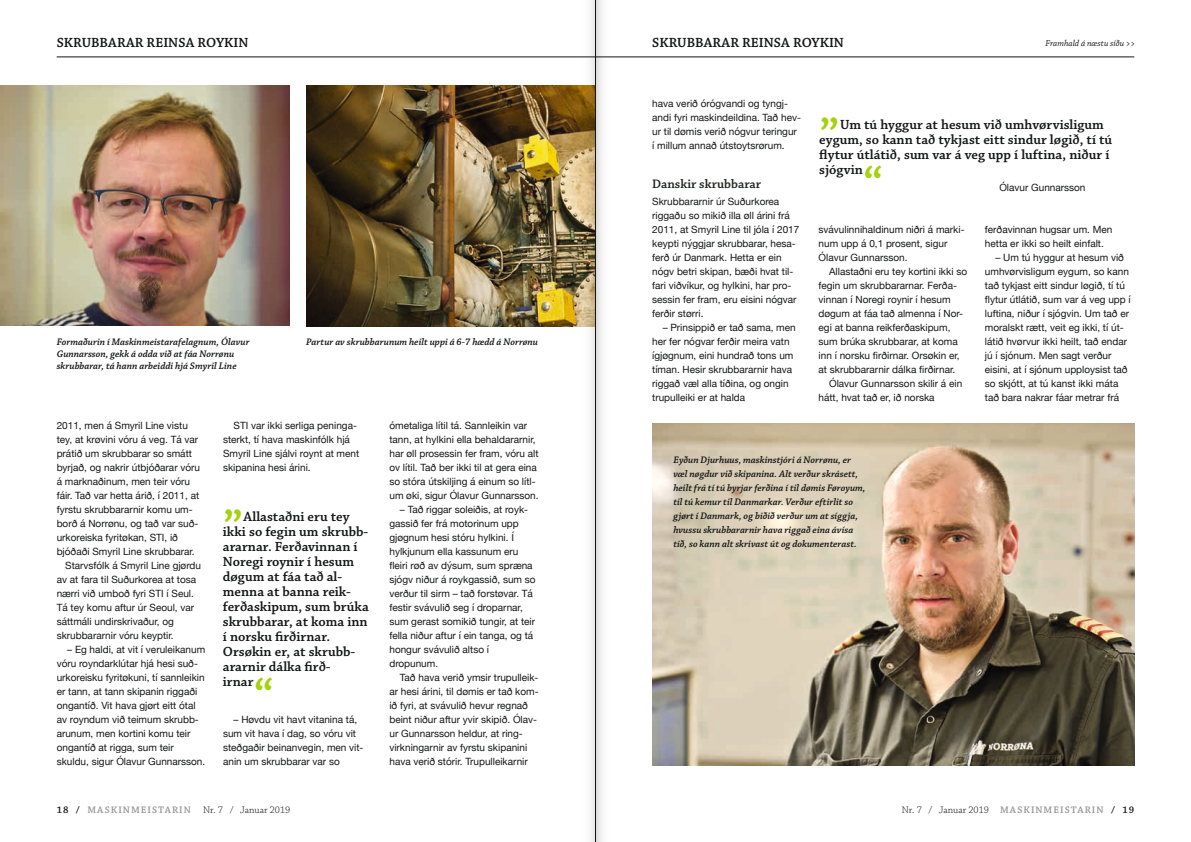
<style>
.page{position:relative;width:1191px;height:842px;background:#fff}
.page>*{position:absolute;margin:0;border:0;box-sizing:border-box;transform-origin:0 0}
.t1{font:600 48px "Chaparral Pro";color:#a4d20c}
.t2{font:600 14px/15px "Chaparral Pro";color:#151616}
.t3{font:600 13px "Chaparral Pro";color:#222620}
.t4{font:10px/14px "Helvetica Neue";color:#151616}
.t5{font:italic 600 10px/14px "Chaparral Pro";color:#151616}
.t6{font:600 10px "Chaparral Pro";letter-spacing:.105em;color:#979898}
.t7{font:300 10px "Chaparral Pro";color:#151616}
.t8{font:italic 9px "Chaparral Pro";color:#151616}
.s1{color:#151616}
.s2{font-weight:300;color:#151616}
.s3{font-weight:600;color:#979898}
.s4{font-weight:600}
</style>
<div class="page">
<hr style="left:57px;top:57px;width:1077px;height:1px;background:#151616">
<img style="left:0;top:85px;width:289px;height:240px">
<img style="left:306px;top:85px;width:262px;height:241px">
<img style="left:652px;top:423px;width:482px;height:343px">
<svg style="left:568px;top:0;width:54px;height:842px"></svg>
<hr style="left:595px;top:0;width:1px;height:842px;background:#151616">
<h2 class="t2" style="left:57px;top:36px;width:17px">Skrubbarar</h2>
<h2 class="t2" style="left:147px;top:36px;width:9px">reinsa</h2>
<h2 class="t2" style="left:197px;top:36px;width:36px">roykin</h2>
<h2 class="t2" style="left:652px;top:36px;width:17px">Skrubbarar</h2>
<h2 class="t2" style="left:742px;top:36px;width:9px">reinsa</h2>
<h2 class="t2" style="left:793px;top:36px;width:36px">roykin</h2>
<p class="t8" style="left:1045px;top:39px;width:91px">Framhald á næstu síðu &gt;&gt;</p>
<p class="t5" style="left:57px;top:336px;width:194px;line-height:12px">Formaðurin í Maskinmeistarafelagnum, Ólavur<br>Gunnarsson, gekk á odda við at fáa Norrønu skrubbarar, tá hann arbeiddi hjá Smyril Line</p>
<p class="t5" style="left:306px;top:335px;width:233px">Partur av skrubbarunum heilt uppi á 6-7 hædd á Norrønu</p>
<p class="t4" style="left:57px;top:419px;width:133px">2011, men á Smyril Line vistu</p>
<p class="t4" style="left:57px;top:433px;width:143px">tey, at krøvini vóru á veg. Tá var</p>
<p class="t4" style="left:57px;top:447px;width:137px">prátið um skrubbarar so smátt</p>
<p class="t4" style="left:57px;top:461px;width:145px">byrjað, og nakrir útbjóðarar vóru</p>
<p class="t4" style="left:57px;top:475px;width:135px">á marknaðinum, men teir vóru</p>
<p class="t4" style="left:57px;top:489px;width:144px">fáir. Tað var hetta árið, í 2011, at</p>
<p class="t4" style="left:57px;top:503px;width:137px">fyrstu skrubbararnir komu um-</p>
<p class="t4" style="left:57px;top:517px;width:143px">borð á Norrønu, og tað var suð-</p>
<p class="t4" style="left:57px;top:531px;width:123px">urkoreiska fyritøkan, STI , ið</p>
<p class="t4" style="left:57px;top:545px;width:139px">bjóðaði Smyril Line skrubbarar.</p>
<p class="t4" style="left:65px;top:559px;width:137px">Starvsfólk á Smyril Line gjørdu</p>
<p class="t4" style="left:57px;top:573px;width:141px">av at fara til Suðurkorea at tosa</p>
<p class="t4" style="left:57px;top:587px;width:139px">nærri við umboð fyri STI í Seul.</p>
<p class="t4" style="left:57px;top:601px;width:139px">Tá tey komu aftur úr Seoul, var</p>
<p class="t4" style="left:57px;top:615px;width:119px">sáttmáli undirskrivaður, og</p>
<p class="t4" style="left:57px;top:629px;width:118px">skrubbararnir vóru keyptir.</p>
<p class="t4" style="left:57px;top:643px;width:150px;text-indent:10px">– Eg haldi, at vit í veruleikanum vóru royndarklútar hjá hesi suð&shy;urkoreisku fyritøkuni, tí sannleikin er tann, at tann skipanin riggaði ongantíð. Vit hava gjørt eitt ótal av royndum við teimum skrubb&shy;arunum, men kortini komu teir ongantíð at rigga, sum teir skuldu, sigur Ólavur Gunnarsson.</p>
<p class="t4" style="left:223px;top:419px;width:138px;text-indent:10px">STI var ikki serliga peninga&shy;sterkt, tí hava maskinfólk hjá<br>Smyril Line sjálvi roynt at ment skipanina hesi árini.</p>
<h1 class="t1" style="left:223px;top:472px;width:22px">„</h1>
<p class="t2" style="left:223px;top:509px;width:147px;text-indent:21px">Allastaðni eru tey ikki so fegin um skrubb&shy;ararnar. Ferðavinnan í<br>Noregi roynir í hesum døgum at fáa tað al&shy;menna at banna reik&shy;ferðaskipum, sum brúka skrubbarar, at koma inn í norsku firðirnar.<br>Orsøkin er, at skrubb&shy;ararnir dálka firð-<br>irnar</p>
<h1 class="t1" style="left:253px;top:669px;width:21px">“</h1>
<p class="t4" style="left:223px;top:713px;width:142px;text-indent:10px">– Høvdu vit havt vitanina tá, sum vit hava í dag, so vóru vit steðgaðir beinanvegin, men vit&shy;anin um skrubbarar var so</p>
<p class="t4" style="left:389px;top:419px;width:151px">ómetaliga lítil tá. Sannleikin var tann, at hylkini ella behaldararnir, har øll prosessin fer fram, vóru alt ov lítil. Tað ber ikki til at gera eina so stóra útskiljing á einum so lítl&shy;um øki, sigur Ólavur Gunnarsson.</p>
<p class="t4" style="left:389px;top:503px;width:148px;text-indent:10px">– Tað riggar soleiðis, at royk&shy;gassið fer frá motorinum upp gjøgnum hesi stóru hylkini. Í hylkjunum ella kassunum eru fleiri røð av dýsum, sum spræna sjógv niður á roykgassið, sum so verður til sirm – tað forstøvar. Tá festir svávulið seg í droparnar, sum gerast somikið tungir, at teir fella niður aftur í ein tanga, og tá hongur svávulið altso í dropunum.</p>
<p class="t4" style="left:389px;top:671px;width:151px;text-indent:10px">Tað hava verið ymsir trupulleik&shy;ar hesi árini, til dømis er tað kom&shy;ið fyri, at svávulið hevur regnað beint niður aftur yvir skipið. Ólav&shy;ur Gunnarsson heldur, at ring&shy;virkningarnir av fyrstu skipanini hava verið stórir. Trupulleikarnir</p>
<p class="t4" style="left:652px;top:97px;width:150px">hava verið órógvandi og tyngj&shy;andi fyri maskindeildina. Tað hev&shy;ur til dømis verið nógvur teringur í millum annað útstoytsrørum.</p>
<h3 class="t3" style="left:652px;top:176px;width:110px">Danskir skrubbarar</h3>
<p class="t4" style="left:652px;top:195px;width:149px">Skrubbararnir úr Suðurkorea riggaðu so mikið illa øll árini frá<br>2011, at Smyril Line til jóla í 2017 keypti nýggjar skrubbarar, hesa&shy;ferð úr Danmark. Hetta er ein nógv betri skipan, bæði hvat til&shy;fari viðvíkur, og hylkini, har pro&shy;sessin fer fram, eru eisini nógvar ferðir størri.</p>
<p class="t4" style="left:652px;top:321px;width:145px;text-indent:10px">– Prinsippið er tað sama, men her fer nógvar ferðir meira vatn ígjøgnum, eini hundrað tons um tíman. Hesir skrubbararnir hava riggað væl alla tíðina, og ongin trupulleiki er at halda</p>
<h1 class="t1" style="left:819px;top:80px;width:22px">„</h1>
<h2 class="t2" style="left:819px;top:117px;width:294px;text-indent:21px">Um tú hyggur at hesum við umhvørvisligum eygum, so kann tað tykjast eitt sindur løgið, tí tú flytur útlátið, sum var á veg upp í luftina, niður í sjógvin</h2>
<h1 class="t1" style="left:863px;top:157px;width:21px">“</h1>
<p class="t4" style="left:818px;top:223px;width:147px">svávulinnihaldinum niðri á marki&shy;num upp á 0,1 prosent, sigur<br>Ólavur Gunnarsson.</p>
<p class="t4" style="left:818px;top:265px;width:150px;text-indent:10px">Allastaðni eru tey kortini ikki so fegin um skrubbararnar. Ferða&shy;vinnan í Noregi roynir í hesum døgum at fáa tað almenna í Nor&shy;egi at banna reikferðaskipum, sum brúka skrubbarar, at koma inn í norsku firðirnar. Orsøkin er, at skrubbararnir dálka firðirnar.</p>
<p class="t4" style="left:818px;top:377px;width:145px;text-indent:10px">Ólavur Gunnarsson skilir á ein hátt, hvat tað er, ið norska</p>
<p class="t4" style="left:999px;top:181px;width:88px">Ólavur Gunnarsson</p>
<p class="t4" style="left:985px;top:223px;width:129px">ferðavinnan hugsar um. Men hetta er ikki so heilt einfalt.</p>
<p class="t4" style="left:985px;top:251px;width:147px;text-indent:10px">– Um tú hyggur at hesum við umhvørvisligum eygum, so kann tað tykjast eitt sindur løgið, tí tú flytur útlátið, sum var á veg upp í luftina, niður í sjógvin. Um tað er moralskt rætt, veit eg ikki, tí út&shy;látið hvørvur ikki heilt, tað endar jú í sjónum. Men sagt verður eisini, at í sjónum upploysist tað so skjótt, at tú kanst ikki máta tað bara nakrar fáar metrar frá</p>
<p class="t5" style="left:673px;top:453px;width:194px">Eyðun Djurhuus, maskinstjóri á Norrønu, er væl nøgdur við skipanina. Alt verður skrásett, heilt frá tí tú byrjar ferðina í til dømis Føroyum, til tú kemur til Danmarkar. Verður eftirlit so gjørt í Danmark, og biðið verður um at síggja, hvussu skrubbararnir hava riggað eina ávísa tíð, so kann alt skrivast út og dokumenterast.</p>
<p class="t6" style="left:57px;top:804px;width:235px"><span class="s1">18 /</span> MASKINMEISTARIN <span class="s2">Nr. 7 / Januar 2019</span></p>
<p class="t7" style="left:901px;top:804px;width:234px">Nr. 7 / Januar 2019 <span class="s3">MASKINMEISTARIN</span> <span class="s4">/ 19</span></p>
</div>
